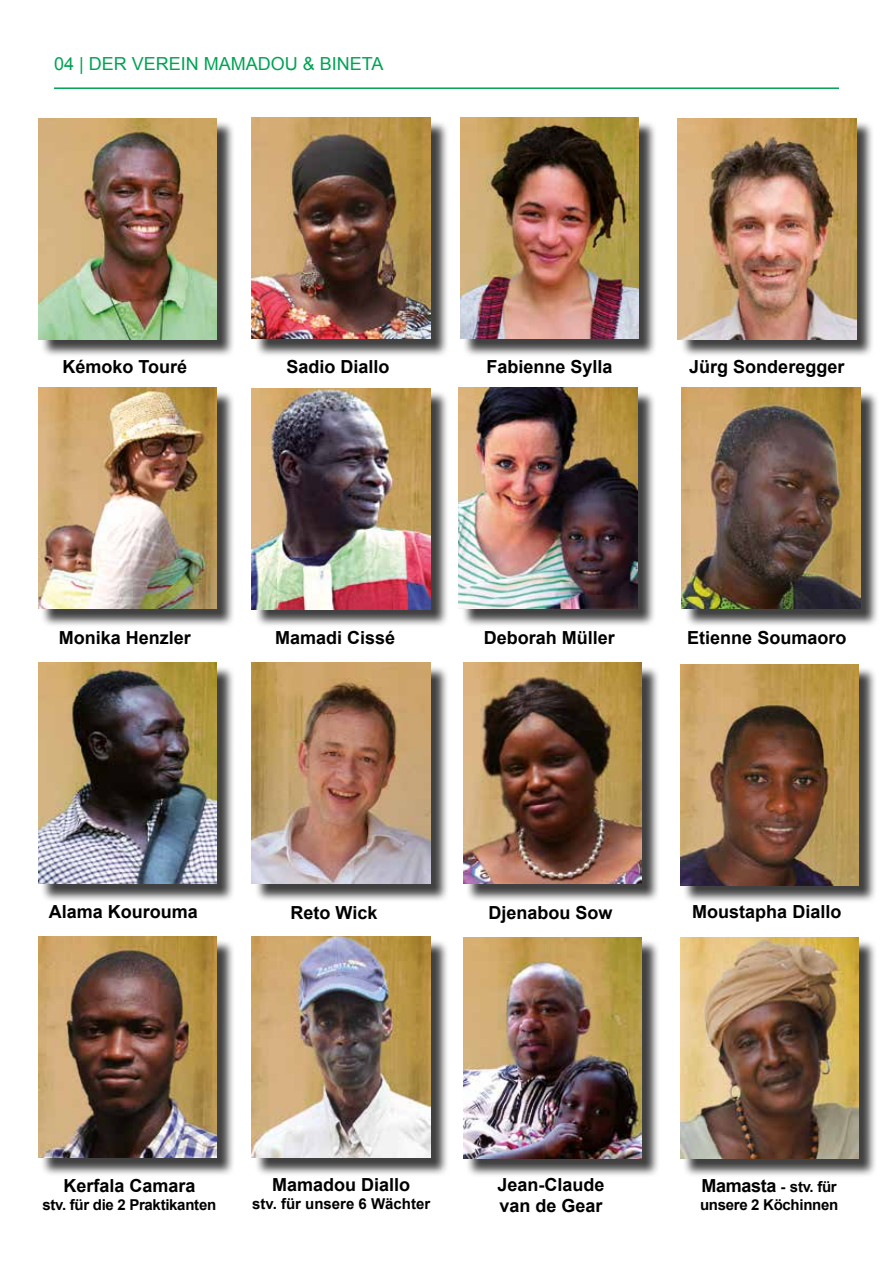
<style>
.page{position:relative;width:893px;height:1263px;background:#fff}
.page>*{position:absolute;margin:0;border:0;box-sizing:border-box;transform-origin:0 0}
.t1{font:700 18px/21.6px "Arial";color:#000}
.t2{font:18px "Arial";color:#00a354}
.t3{font:700 15px/18px "Arial";letter-spacing:-.02em;color:#000}
.t4{font:700 15px "Arial";color:#000}
.s1{font-size:18px}
</style>
<div class="page">
<hr style="left:54px;top:87px;width:785px;height:2px;background:#00a354">
<div style="left:254px;top:390px;width:195px;height:238px;background:#000;opacity:.75"></div>
<img style="left:252px;top:388px;width:178px;height:221px">
<div style="left:254px;top:665px;width:195px;height:238px;background:#000;opacity:.75"></div>
<img style="left:252px;top:663px;width:178px;height:221px">
<div style="left:463px;top:120px;width:194px;height:238px;background:#000;opacity:.75"></div>
<img style="left:460px;top:118px;width:179px;height:221px">
<div style="left:41px;top:390px;width:194px;height:237px;background:#000;opacity:.75"></div>
<img style="left:38px;top:388px;width:179px;height:221px">
<div style="left:680px;top:121px;width:195px;height:237px;background:#000;opacity:.75"></div>
<img style="left:677px;top:118px;width:179px;height:221px">
<div style="left:41px;top:121px;width:194px;height:237px;background:#000;opacity:.75"></div>
<img style="left:38px;top:118px;width:179px;height:221px">
<div style="left:41px;top:665px;width:194px;height:238px;background:#000;opacity:.75"></div>
<img style="left:38px;top:663px;width:179px;height:221px">
<div style="left:254px;top:120px;width:195px;height:238px;background:#000;opacity:.75"></div>
<img style="left:252px;top:118px;width:178px;height:221px">
<div style="left:461px;top:390px;width:195px;height:237px;background:#000;opacity:.75"></div>
<img style="left:459px;top:388px;width:178px;height:221px">
<div style="left:465px;top:665px;width:195px;height:238px;background:#000;opacity:.75"></div>
<img style="left:463px;top:663px;width:179px;height:221px">
<div style="left:465px;top:939px;width:195px;height:238px;background:#000;opacity:.75"></div>
<img style="left:463px;top:937px;width:179px;height:221px">
<div style="left:684px;top:390px;width:195px;height:237px;background:#000;opacity:.75"></div>
<img style="left:682px;top:388px;width:178px;height:221px">
<div style="left:41px;top:939px;width:194px;height:238px;background:#000;opacity:.75"></div>
<img style="left:38px;top:937px;width:179px;height:221px">
<div style="left:254px;top:939px;width:195px;height:238px;background:#000;opacity:.75"></div>
<img style="left:252px;top:937px;width:178px;height:221px">
<div style="left:683px;top:939px;width:195px;height:238px;background:#000;opacity:.75"></div>
<img style="left:680px;top:937px;width:179px;height:221px">
<div style="left:683px;top:666px;width:195px;height:238px;background:#000;opacity:.75"></div>
<img style="left:680px;top:664px;width:179px;height:221px">
<p class="t2" style="left:54px;top:52px;width:331px">04 | DER VEREIN MAMADOU &amp; BINETA</p>
<p class="t1" style="left:62px;top:356px;width:126px">Kémoko Touré</p>
<p class="t1" style="left:287px;top:356px;width:105px">Sadio Diallo</p>
<p class="t1" style="left:487px;top:356px;width:128px">Fabienne Sylla</p>
<p class="t1" style="left:689px;top:357px;width:157px">Jürg Sonderegger</p>
<p class="t1" style="left:59px;top:627px;width:134px">Monika Henzler</p>
<p class="t1" style="left:275px;top:627px;width:122px">Mamadi Cissé</p>
<p class="t1" style="left:484px;top:627px;width:133px">Deborah Müller</p>
<p class="t1" style="left:687px;top:627px;width:161px">Etienne Soumaoro</p>
<p class="t1" style="left:49px;top:902px;width:151px">Alama Kourouma</p>
<p class="t1" style="left:291px;top:903px;width:88px">Reto Wick</p>
<p class="t1" style="left:488px;top:903px;width:126px">Djenabou Sow</p>
<p class="t1" style="left:692px;top:902px;width:151px">Moustapha Diallo</p>
<p class="t1" style="left:63px;top:1175px;width:134px">Kerfala Camara</p>
<p class="t3" style="left:42px;top:1196px;width:175px">stv. für die 2 Praktikanten</p>
<p class="t1" style="left:272px;top:1174px;width:140px">Mamadou Diallo</p>
<p class="t4" style="left:252px;top:1193px;width:180px">stv. für unsere 6 Wächter</p>
<p class="t1" style="left:497px;top:1174px;width:109px">Jean-Claude van de Gear</p>
<p class="t3" style="left:700px;top:1178px;width:140px"><span class="s1">Mamasta</span> - stv. für unsere 2 Köchinnen</p>
</div>
